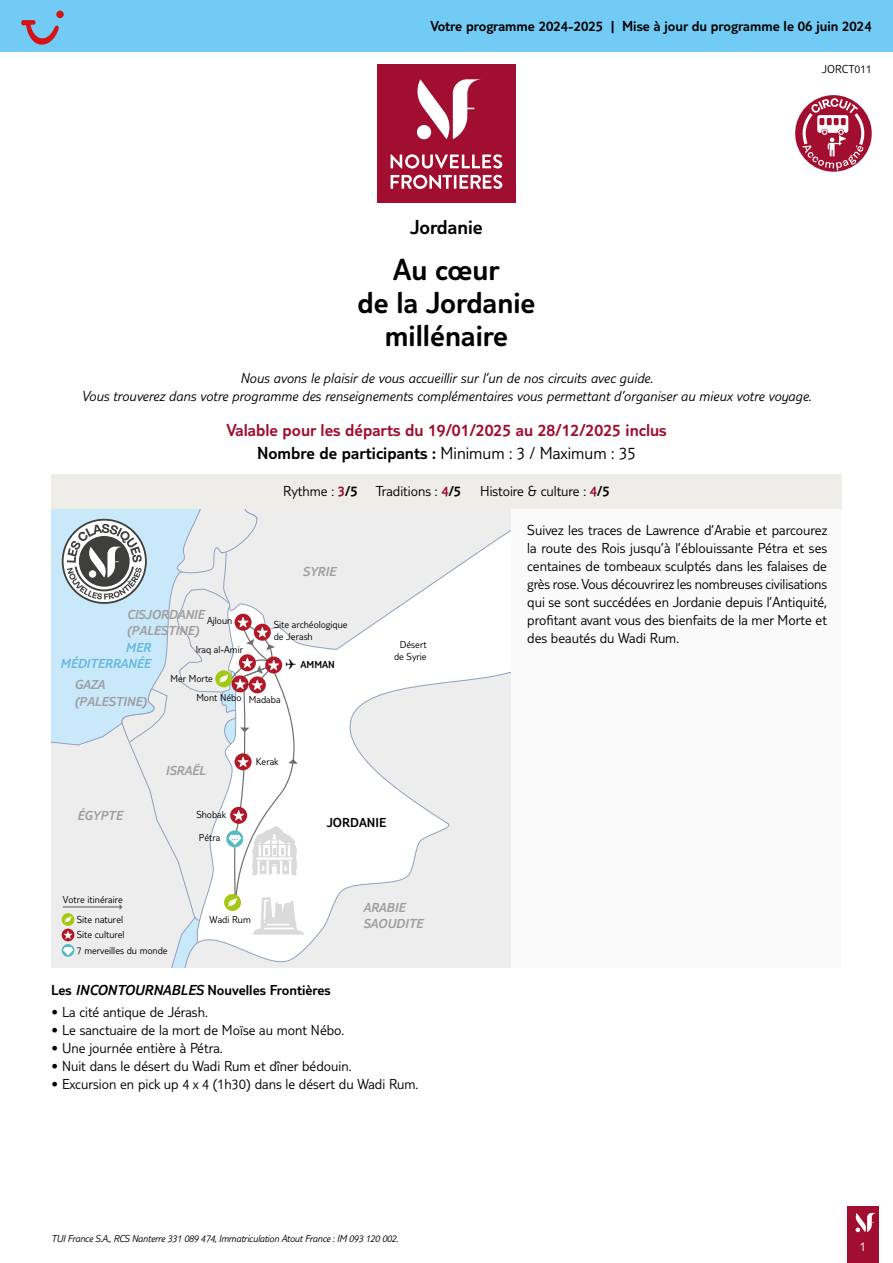
<style>
.page{position:relative;width:893px;height:1263px;background:#fff}
.page>*{position:absolute;margin:0;border:0;box-sizing:border-box;transform-origin:0 0}
.t1{font:300 31.5px/33px "TUI Type";color:#000;text-align:center}
.t2{font:300 21px "TUI Type";color:#000}
.t3{font:300 18px/23.7px "TUI Type";color:#a10e2f;text-align:center}
.t4{font:300 15px/18px "TUI Type";color:#000;text-align:justify}
.t5{font:italic 300 15px/18px "TUI Type";color:#000;text-align:center}
.t6{font:300 15px "TUI Type";color:#000}
.t7{font:italic 300 13.5px/16.2px "TUI Type";color:#9e9da0}
.t8{font:italic 300 13.5px/16.2px "TUI Type";color:#66b8d9;text-align:right}
.t9{font:300 13.5px "TUI Type";color:#000}
.t10{font:300 13.5px "TUI Type";color:#fff}
.t11{font:300 12px "TUI Type";color:#000}
.t12{font:300 10.5px/12.6px "TUI Type";color:#000}
.t13{font:italic 300 10.5px "TUI Type";letter-spacing:-.02em;color:#000}
.t14{font:300 10.5px "TUI Type";color:#000}
.s1{color:#000}
.s2{color:#a10e2f}
.s3{font-style:inherit}
.s4{font-style:italic}
</style>
<div class="page">
<div style="left:847px;top:1206px;width:32px;height:57px;background:#a10e2f"></div>
<svg style="left:855px;top:1213px;width:21px;height:19px"></svg>
<div style="left:51px;top:508px;width:791px;height:459px;background:#fbfafa"></div>
<div style="left:0;top:0;width:893px;height:51px;background:#71cbf4"></div>
<div style="left:377px;top:65px;width:139px;height:138px;background:#a10e2f"></div>
<svg style="left:391px;top:154px;width:111px;height:15px"></svg>
<svg style="left:391px;top:175px;width:111px;height:14px"></svg>
<svg style="left:416px;top:79px;width:65px;height:60px"></svg>
<div style="left:51px;top:508px;width:459px;height:459px;background:#c9e9fb"></div>
<svg style="left:152px;top:577px;width:24px;height:110px"></svg>
<svg style="left:57px;top:687px;width:109px;height:280px;background:#e6ebee"></svg>
<svg style="left:51px;top:741px;width:6px;height:226px"></svg>
<svg style="left:166px;top:656px;width:344px;height:311px;background:#ecedee"></svg>
<hr style="left:63px;top:906px;width:57px;height:1px;background:#706f6f">
<svg style="left:120px;top:904px;width:2px;height:6px"></svg>
<svg style="left:62px;top:913px;width:12px;height:13px"></svg>
<svg style="left:65px;top:916px;width:6px;height:7px"></svg>
<div style="left:62px;top:928px;width:12px;height:13px;background:#b11828;border-radius:50%"></div>
<svg style="left:64px;top:931px;width:8px;height:8px"></svg>
<svg style="left:62px;top:944px;width:12px;height:13px"></svg>
<svg style="left:63px;top:946px;width:10px;height:9px"></svg>
<svg style="left:176px;top:508px;width:334px;height:427px;background:#f0efef"></svg>
<svg style="left:62px;top:519px;width:85px;height:85px"></svg>
<div style="left:51px;top:474px;width:791px;height:34px;background:#eeede7"></div>
<svg style="left:21px;top:20px;width:38px;height:25px"></svg>
<div style="left:56px;top:11px;width:8px;height:7px;background:#d51317;border-radius:50%"></div>
<div style="left:795px;top:95px;width:77px;height:77px;background:#a10e2f;border-radius:50%"></div>
<svg style="left:801px;top:98px;width:65px;height:73px"></svg>
<p class="t6" style="left:430px;top:18px;width:443px">Votre programme 2024-2025 | Mise à jour du programme le 06 juin 2024</p>
<p class="t11" style="left:822px;top:62px;width:51px">JORCT011</p>
<h2 class="t2" style="left:410px;top:215px;width:74px">Jordanie</h2>
<h1 class="t1" style="left:358px;top:253px;width:179px">Au cœur<br>de la Jordanie millénaire</h1>
<p class="t5" style="left:82px;top:369px;width:731px">Nous avons le plaisir de vous accueillir sur l’un de nos circuits avec guide.<br>Vous trouverez dans votre programme des renseignements complémentaires vous permettant d’organiser au mieux votre voyage.</p>
<p class="t3" style="left:226px;top:417px;width:442px">Valable pour les départs du 19/01/2025 au 28/12/2025 inclus<br><span class="s1">Nombre de participants :</span> <span class="s1">Minimum : 3 / Maximum : 35</span></p>
<p class="t4" style="left:283px;top:482px;width:180px">Rythme : <span class="s2">3</span><span class="s3">/5</span> Traditions : <span class="s2">4</span><span class="s3">/5</span></p>
<p class="t4" style="left:480px;top:482px;width:131px">Histoire &amp; culture : <span class="s2">4</span><span class="s3">/5</span></p>
<p class="t7" style="left:302px;top:563px;width:35px">SYRIE</p>
<p class="t7" style="left:127px;top:606px;width:79px">CISJORDANIE (PALESTINE)</p>
<p class="t12" style="left:207px;top:614px;width:27px">Ajloun</p>
<p class="t8" style="left:60px;top:639px;width:92px">MER<br>MÉDITERRANÉE</p>
<p class="t12" style="left:196px;top:643px;width:49px">Iraq al-Amir</p>
<p class="t12" style="left:274px;top:618px;width:75px">Site archéologique de Jerash</p>
<p class="t14" style="left:285px;top:658px;width:51px">✈ AMMAN</p>
<p class="t12" style="left:394px;top:638px;width:34px;text-align:center">Désert de Syrie</p>
<p class="t4" style="left:527px;top:521px;width:301px">Suivez les traces de Lawrence d’Arabie et parcourez la route des Rois jusqu’à l’éblouissante Pétra et ses centaines de tombeaux sculptés dans les falaises de grès rose. Vous découvrirez les nombreuses civilisations qui se sont succédées en Jordanie depuis l’Antiquité, profitant avant vous des bienfaits de la mer Morte et des beautés du Wadi Rum.</p>
<p class="t7" style="left:74px;top:676px;width:74px">GAZA (PALESTINE)</p>
<p class="t12" style="left:171px;top:672px;width:44px">Mer Morte</p>
<p class="t12" style="left:196px;top:691px;width:86px">Mont Nébo Madaba</p>
<p class="t7" style="left:77px;top:807px;width:47px">ÉGYPTE</p>
<p class="t7" style="left:165px;top:762px;width:42px">ISRAËL</p>
<p class="t12" style="left:196px;top:808px;width:31px">Shobak</p>
<p class="t12" style="left:199px;top:831px;width:23px">Pétra</p>
<p class="t12" style="left:256px;top:755px;width:24px">Kerak</p>
<p class="t12" style="left:63px;top:889px;width:62px;line-height:20.2px;text-align:right">Votre itinéraire<br>Site naturel</p>
<p class="t12" style="left:77px;top:927px;width:92px;line-height:15.5px">Site culturel<br>7 merveilles du monde</p>
<p class="t12" style="left:210px;top:913px;width:43px">Wadi Rum</p>
<p class="t9" style="left:327px;top:815px;width:61px">JORDANIE</p>
<p class="t7" style="left:363px;top:899px;width:61px">ARABIE<br>SAOUDITE</p>
<p class="t6" style="left:51px;top:981px;width:281px">Les <span class="s4">INCONTOURNABLES</span> Nouvelles Frontières</p>
<p class="t4" style="left:51px;top:1002px;width:158px">• La cité antique de Jérash.</p>
<p class="t4" style="left:51px;top:1020px;width:295px">• Le sanctuaire de la mort de Moïse au mont Nébo.</p>
<p class="t4" style="left:51px;top:1038px;width:173px">• Une journée entière à Pétra.</p>
<p class="t4" style="left:51px;top:1056px;width:302px">• Nuit dans le désert du Wadi Rum et dîner bédouin.</p>
<p class="t4" style="left:51px;top:1074px;width:369px">• Excursion en pick up 4 x 4 (1h30) dans le désert du Wadi Rum.</p>
<p class="t13" style="left:51px;top:1232px;width:349px">TUI France S.A., RCS Nanterre 331 089 474, Immatriculation Atout France : IM 093 120 002.</p>
<p class="t10" style="left:860px;top:1239px;width:8px">1</p>
</div>
